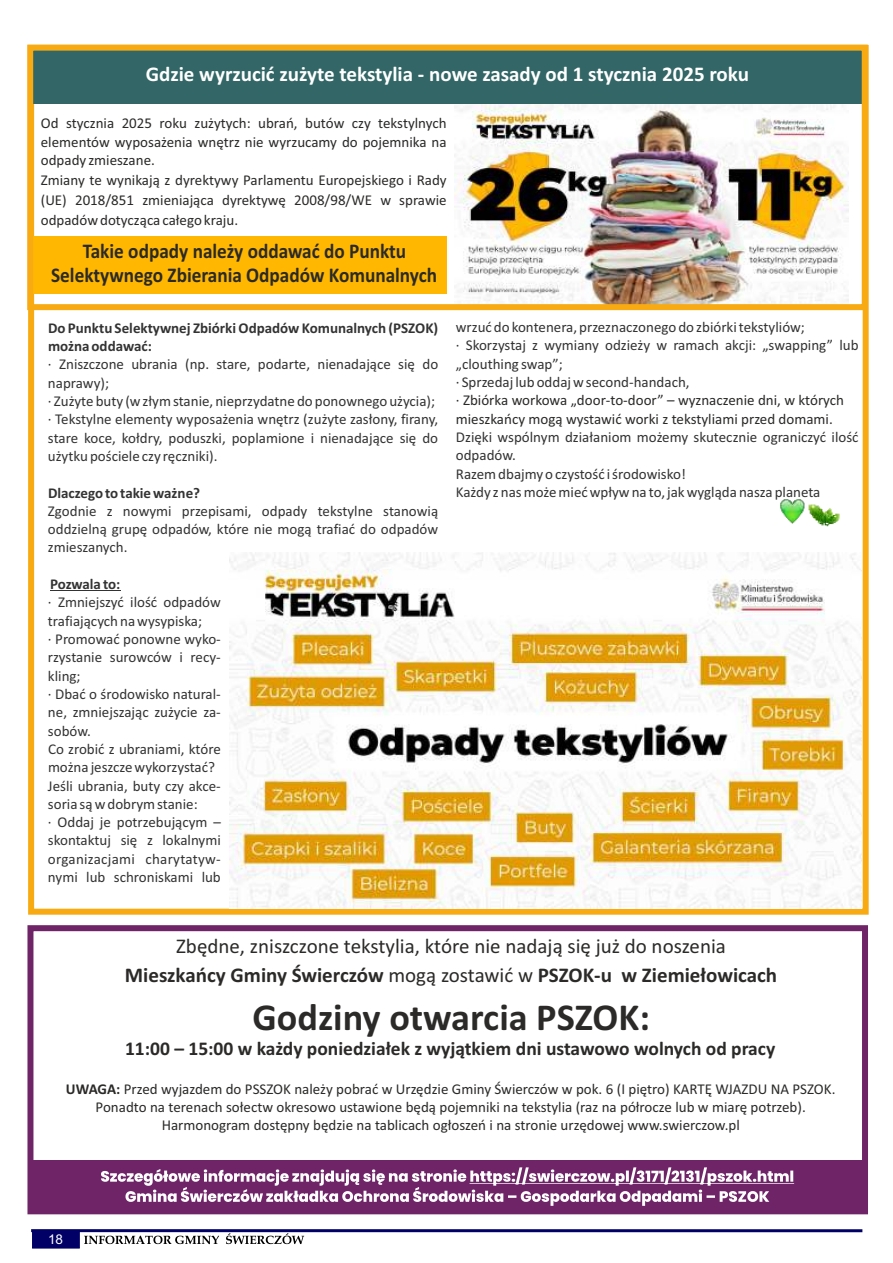
<style>
.page{position:relative;width:893px;height:1263px;background:#fff}
.page>*{position:absolute;margin:0;border:0;box-sizing:border-box;transform-origin:0 0}
.t1{font:700 38.25px "Calibri";color:#2b2a29}
.t2{font:21px/29.2px "Calibri";color:#2b2a29;text-align:center}
.t3{font:700 21px/24.2px "Calibri";color:#2b2a29;text-align:center;scale:.92 1}
.t4{font:700 21px "Calibri";color:#fff}
.t5{font:700 19.5px "Calibri";color:#2b2a29}
.t6{font:15px/18.3px "Calibri";color:#333}
.t7{font:15px/18.3px "Calibri";color:#2b2a29;text-align:justify}
.t8{font:700 15px/18.3px "Calibri";color:#333}
.t9{font:13.5px "Arial";color:#fff}
.s1{font-weight:700}
</style>
<div class="page">
<hr style="left:31px;top:1229px;width:831px;height:3px;background:#006">
<svg style="left:32px;top:1232px;width:272px;height:17px"></svg>
<div style="left:28px;top:45px;width:841px;height:870px;border:6px solid #f8aa12"></div>
<img style="left:229px;top:553px;width:632px;height:355px">
<hr style="left:50px;top:590px;width:70px;height:1px;background:#333">
<img style="left:455px;top:104px;width:393px;height:199px">
<img style="left:808px;top:504px;width:32px;height:23px">
<img style="left:780px;top:499px;width:25px;height:25px">
<div style="left:31px;top:1160px;width:835px;height:51px;background:#702468"></div>
<div style="left:30px;top:48px;width:834px;height:56px;background:#366"></div>
<div style="left:31px;top:236px;width:416px;height:57px;background:#ffb701"></div>
<div style="left:27px;top:925px;width:841px;height:289px;border:6px solid #702468"></div>
<div style="left:27px;top:45px;width:841px;height:265px;border:6px solid #f8aa12"></div>
<svg style="left:101px;top:1167px;width:693px;height:39px"></svg>
<h2 class="t4" style="left:146px;top:65px;width:605px">Gdzie wyrzucić zużyte tekstylia - nowe zasady od 1 stycznia 2025 roku</h2>
<p class="t7" style="left:41px;top:115px;width:407px">Od stycznia 2025 roku zużytych: ubrań, butów czy tekstylnych elementów wyposażenia wnętrz nie wyrzucamy do pojemnika na odpady zmieszane.</p>
<p class="t7" style="left:41px;top:171px;width:407px;line-height:20.1px">Zmiany te wynikają z dyrektywy Parlamentu Europejskiego i Rady (UE) 2018/851 zmieniająca dyrektywę 2008/98/WE w sprawie odpadów dotycząca całego kraju.</p>
<h2 class="t3" style="left:51px;top:241px;width:421px">Takie odpady należy oddawać do Punktu<br>Selektywnego Zbierania Odpadów Komunalnych</h2>
<p class="t8" style="left:48px;top:320px;width:392px">Do Punktu Selektywnej Zbiórki Odpadów Komunalnych (PSZOK) można oddawać:</p>
<p class="t6" style="left:48px;top:356px;width:392px">· Zniszczone ubrania (np. stare, podarte, nienadające się do naprawy);</p>
<p class="t6" style="left:48px;top:393px;width:392px">· Zużyte buty (w złym stanie, nieprzydatne do ponownego użycia); · Tekstylne elementy wyposażenia wnętrz (zużyte zasłony, firany, stare koce, kołdry, poduszki, poplamione i nienadające się do użytku pościele czy ręczniki).</p>
<p class="t8" style="left:48px;top:485px;width:154px">Dlaczego to takie ważne?</p>
<p class="t6" style="left:48px;top:503px;width:392px;text-align:justify">Zgodnie z nowymi przepisami, odpady tekstylne stanowią oddzielną grupę odpadów, które nie mogą trafiać do odpadów zmieszanych.</p>
<p class="t8" style="left:50px;top:576px;width:72px">Pozwala to:</p>
<p class="t6" style="left:48px;top:594px;width:174px">· Zmniejszyć ilość odpadów trafiających na wysypiska;<br>· Promować ponowne wyko&shy;rzystanie surowców i recy&shy;kling;</p>
<p class="t6" style="left:48px;top:686px;width:174px;text-align:justify">· Dbać o środowisko natural&shy;ne, zmniejszając zużycie za&shy;sobów.</p>
<p class="t6" style="left:48px;top:741px;width:174px">Co zrobić z ubraniami, które można jeszcze wykorzystać?</p>
<p class="t6" style="left:48px;top:778px;width:174px">Jeśli ubrania, buty czy akce&shy;soria są w dobrym stanie:</p>
<p class="t6" style="left:48px;top:814px;width:174px;text-align:justify">· Oddaj je potrzebującym – skontaktuj się z lokalnymi organizacjami charytatyw&shy;nymi lub schroniskami lub</p>
<p class="t6" style="left:456px;top:319px;width:351px">wrzuć do kontenera, przeznaczonego do zbiórki tekstyliów;</p>
<p class="t6" style="left:456px;top:337px;width:404px">· Skorzystaj z wymiany odzieży w ramach akcji: „swapping” lub „clouthing swap”;</p>
<p class="t6" style="left:456px;top:374px;width:235px">· Sprzedaj lub oddaj w second-handach,</p>
<p class="t7" style="left:456px;top:392px;width:390px">· Zbiórka workowa „door-to-door” – wyznaczenie dni, w których mieszkańcy mogą wystawić worki z tekstyliami przed domami.</p>
<p class="t6" style="left:456px;top:429px;width:404px">Dzięki wspólnym działaniom możemy skutecznie ograniczyć ilość odpadów.</p>
<p class="t6" style="left:456px;top:466px;width:366px">Razem dbajmy o czystość i środowisko!<br>Każdy z nas może mieć wpływ na to, jak wygląda nasza planeta</p>
<h2 class="t2" style="left:125px;top:933px;width:654px">Zbędne, zniszczone tekstylia, które nie nadają się już do noszenia<br><span class="s1">Mieszkańcy Gminy Świerczów</span> mogą zostawić w <span class="s1">PSZOK-u w Ziemiełowicach</span></h2>
<h1 class="t1" style="left:252px;top:1001px;width:399px">Godziny otwarcia PSZOK:</h1>
<h3 class="t5" style="left:125px;top:1040px;width:652px">11:00 – 15:00 w każdy poniedziałek z wyjątkiem dni ustawowo wolnych od pracy</h3>
<p class="t7" style="left:66px;top:1081px;width:771px;text-align:center"><span class="s1">UWAGA:</span> Przed wyjazdem do PSSZOK należy pobrać w Urzędzie Gminy Świerczów w pok. 6 (I piętro) KARTĘ WJAZDU NA PSZOK.<br>Ponadto na terenach sołectw okresowo ustawione będą pojemniki na tekstylia (raz na półrocze lub w miarę potrzeb).<br>Harmonogram dostępny będzie na tablicach ogłoszeń i na stronie urzędowej www.swierczow.pl</p>
<p class="t9" style="left:48px;top:1234px;width:17px">18</p>
</div>
